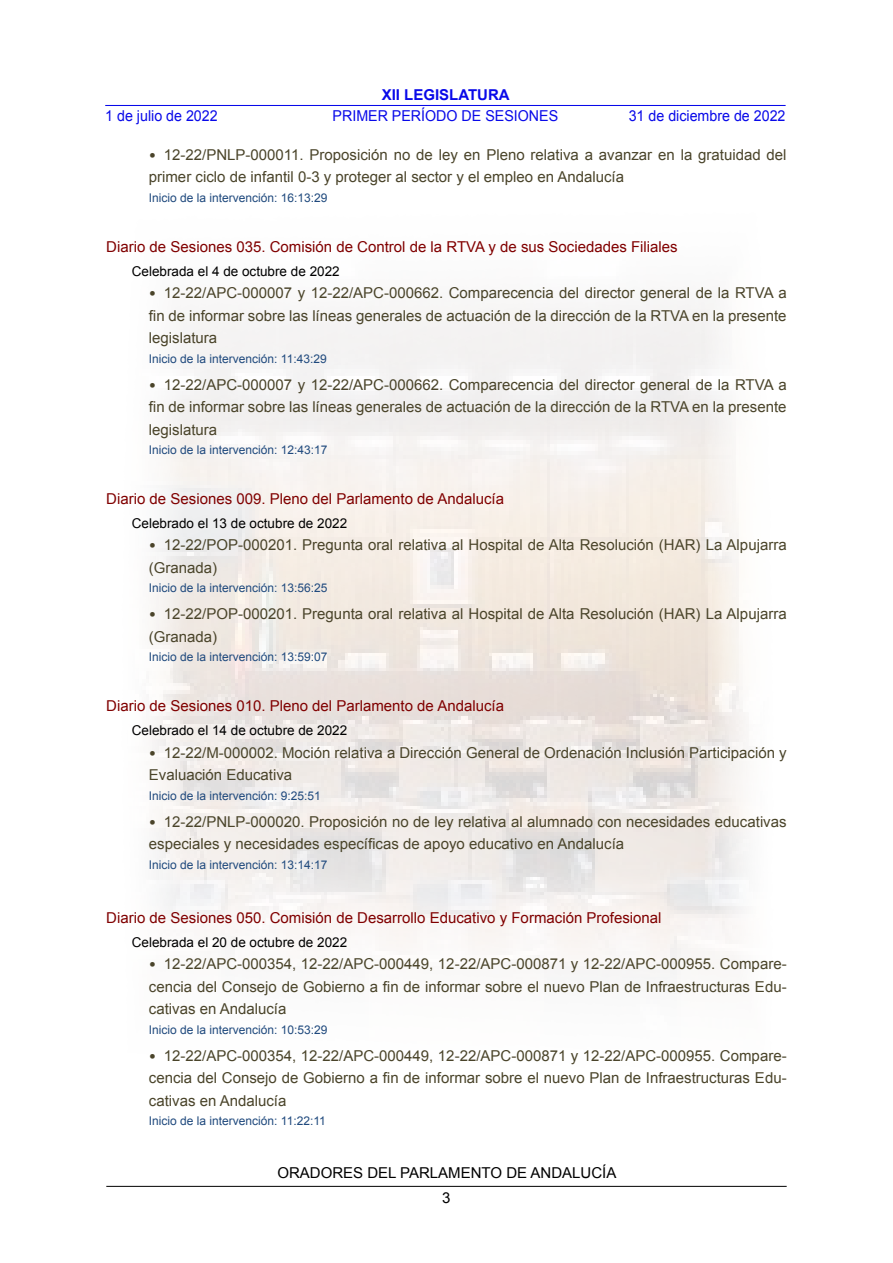
<style>
.page{position:relative;width:893px;height:1263px;background:#fff}
.page>*{position:absolute;margin:0;border:0;box-sizing:border-box;transform-origin:0 0}
.t1{font:15px/22.5px "Arial";color:#4a442a}
.t2{font:15px "Arial";color:#800000}
.t3{font:15px "Arial";color:#0909e9;scale:.95 1}
.t4{font:15px/25.2px "Arial";color:#000;text-align:center}
.t5{font:700 15px "Arial";color:#0909e9}
.t6{font:13.5px "Arial";color:#000}
.t7{font:12px "Arial";color:#1f497d}
.s1{font-family:"Calibri"}
</style>
<div class="page">
<hr style="left:106px;top:1186px;width:681px;height:1px;background:#000">
<hr style="left:105px;top:105px;width:681px;height:1px;background:#0909e9">
<img style="left:152px;top:302px;width:595px;height:673px">
<p class="t5" style="left:382px;top:84px;width:130px">XII LEGISLATURA</p>
<p class="t3" style="left:105px;top:106px;width:120px">1 de julio de 2022</p>
<p class="t3" style="left:333px;top:106px;width:239px">PRIMER PERÍODO DE SESIONES</p>
<p class="t3" style="left:629px;top:106px;width:167px">31 de diciembre de 2022</p>
<p class="t1" style="left:149px;top:143px;width:639px"><span class="s1">•</span> 12-22/PNLP-000011. Proposición no de ley en Pleno relativa a avanzar en la gratuidad del primer ciclo de infantil 0-3 y proteger al sector y el empleo en Andalucía</p>
<p class="t7" style="left:149px;top:190px;width:180px">Inicio de la intervención: 16:13:29</p>
<p class="t2" style="left:106px;top:236px;width:573px">Diario de Sesiones 035. Comisión de Control de la RTVA y de sus Sociedades Filiales</p>
<p class="t6" style="left:132px;top:262px;width:209px">Celebrada el 4 de octubre de 2022</p>
<p class="t1" style="left:149px;top:282px;width:639px;text-align:justify"><span class="s1">•</span> 12-22/APC-000007 y 12-22/APC-000662. Comparecencia del director general de la RTVA a fin de informar sobre las líneas generales de actuación de la dirección de la RTVA en la presente legislatura</p>
<p class="t7" style="left:149px;top:350px;width:179px">Inicio de la intervención: 11:43:29</p>
<p class="t1" style="left:149px;top:373px;width:639px;text-align:justify"><span class="s1">•</span> 12-22/APC-000007 y 12-22/APC-000662. Comparecencia del director general de la RTVA a fin de informar sobre las líneas generales de actuación de la dirección de la RTVA en la presente legislatura</p>
<p class="t7" style="left:149px;top:442px;width:180px">Inicio de la intervención: 12:43:17</p>
<p class="t2" style="left:106px;top:489px;width:399px">Diario de Sesiones 009. Pleno del Parlamento de Andalucía</p>
<p class="t6" style="left:132px;top:514px;width:217px">Celebrado el 13 de octubre de 2022</p>
<p class="t1" style="left:149px;top:534px;width:639px"><span class="s1">•</span> 12-22/POP-000201. Pregunta oral relativa al Hospital de Alta Resolución (HAR) La Alpujarra (Granada)</p>
<p class="t7" style="left:149px;top:580px;width:180px">Inicio de la intervención: 13:56:25</p>
<p class="t1" style="left:149px;top:603px;width:639px"><span class="s1">•</span> 12-22/POP-000201. Pregunta oral relativa al Hospital de Alta Resolución (HAR) La Alpujarra (Granada)</p>
<p class="t7" style="left:149px;top:649px;width:180px">Inicio de la intervención: 13:59:07</p>
<p class="t2" style="left:106px;top:696px;width:399px">Diario de Sesiones 010. Pleno del Parlamento de Andalucía</p>
<p class="t6" style="left:132px;top:721px;width:217px">Celebrado el 14 de octubre de 2022</p>
<p class="t1" style="left:149px;top:741px;width:639px"><span class="s1">•</span> 12-22/M-000002. Moción relativa a Dirección General de Ordenación Inclusión Participación y<br>Evaluación Educativa</p>
<p class="t7" style="left:149px;top:787px;width:174px">Inicio de la intervención: 9:25:51</p>
<p class="t1" style="left:149px;top:810px;width:639px"><span class="s1">•</span> 12-22/PNLP-000020. Proposición no de ley relativa al alumnado con necesidades educativas especiales y necesidades específicas de apoyo educativo en Andalucía</p>
<p class="t7" style="left:149px;top:856px;width:180px">Inicio de la intervención: 13:14:17</p>
<p class="t2" style="left:106px;top:907px;width:557px">Diario de Sesiones 050. Comisión de Desarrollo Educativo y Formación Profesional</p>
<p class="t6" style="left:132px;top:933px;width:217px">Celebrada el 20 de octubre de 2022</p>
<p class="t1" style="left:149px;top:953px;width:639px;text-align:justify"><span class="s1">•</span> 12-22/APC-000354, 12-22/APC-000449, 12-22/APC-000871 y 12-22/APC-000955. Compare&shy;cencia del Consejo de Gobierno a fin de informar sobre el nuevo Plan de Infraestructuras Edu&shy;cativas en Andalucía</p>
<p class="t7" style="left:149px;top:1021px;width:180px">Inicio de la intervención: 10:53:29</p>
<p class="t1" style="left:149px;top:1044px;width:639px;text-align:justify"><span class="s1">•</span> 12-22/APC-000354, 12-22/APC-000449, 12-22/APC-000871 y 12-22/APC-000955. Compare&shy;cencia del Consejo de Gobierno a fin de informar sobre el nuevo Plan de Infraestructuras Edu&shy;cativas en Andalucía</p>
<p class="t7" style="left:149px;top:1113px;width:179px">Inicio de la intervención: 11:22:11</p>
<p class="t4" style="left:277px;top:1160px;width:340px">ORADORES DEL PARLAMENTO DE ANDALUCÍA<br>3</p>
</div>
